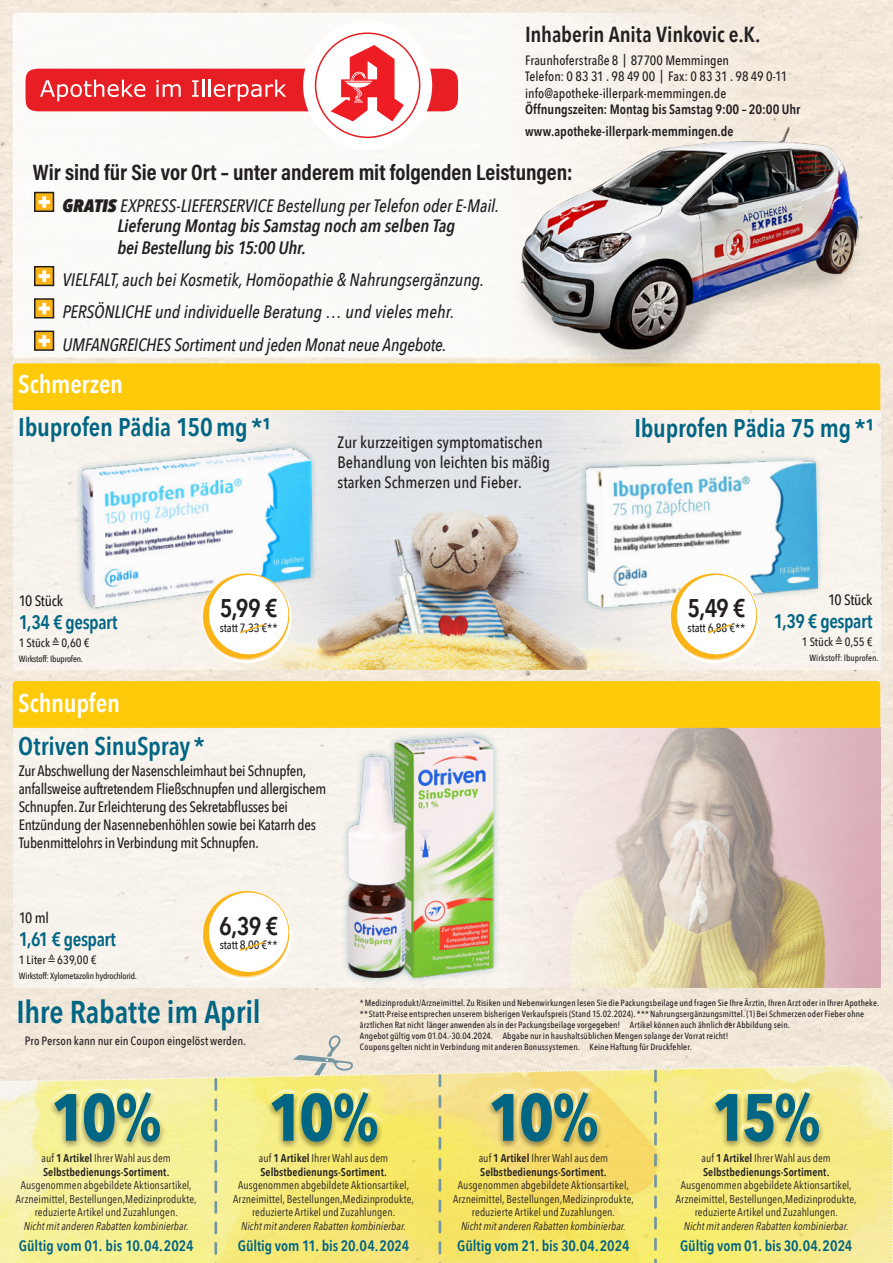
<style>
.page{position:relative;width:893px;height:1263px;background:#f2e7da}
.page>*{position:absolute;margin:0;border:0;box-sizing:border-box;transform-origin:0 0}
.t1{font:700 66px "Avenir Next Condensed";letter-spacing:-.06em;color:#016584}
.t2{font:600 31.5px "Avenir Next Condensed";letter-spacing:-.005em;color:#016584}
.t3{font:600 25.5px "Avenir Next Condensed";letter-spacing:-.005em;color:#016584}
.t4{font:600 25.5px "Avenir Next Condensed";letter-spacing:-.005em;color:#fff}
.t5{font:600 25.5px "Avenir Next Condensed";color:#231f20}
.t6{font:22.5px "Acumin Variable Concept";letter-spacing:-.005em;color:#231f20}
.t7{font:600 21.75px "Avenir Next Condensed";letter-spacing:-.005em;color:#231f20}
.t8{font:600 19.5px "Avenir Next Condensed";letter-spacing:-.025em;color:#016584}
.t9{font:italic 500 18px/32.2px "Avenir Next Condensed";letter-spacing:-.005em;color:#231f20}
.t10{font:italic 600 18px/21px "Avenir Next Condensed";letter-spacing:-.005em;color:#231f20}
.t11{font:500 16.5px/19.8px "Avenir Next Condensed";color:#231f20}
.t12{font:500 15px/18px "Avenir Next Condensed";letter-spacing:-.02em;color:#231f20}
.t13{font:600 15px "Avenir Next Condensed";letter-spacing:-.005em;color:#016584}
.t14{font:500 13.5px/16.2px "Avenir Next Condensed";color:#231f20}
.t15{font:600 13.5px/22.5px "Avenir Next Condensed";color:#231f20}
.t16{font:500 12px "Avenir Next Condensed";color:#231f20}
.t17{font:11.25px/13.5px "Avenir Next Condensed";letter-spacing:.005em;color:#231f20;text-align:center}
.t18{font:600 11.25px/13.5px "Avenir Next Condensed";letter-spacing:.005em;color:#231f20}
.t19{font:italic 11.25px "Avenir Next Condensed";letter-spacing:.005em;color:#231f20}
.t20{font:500 9px/10.8px "Avenir Next Condensed";letter-spacing:.01em;color:#231f20}
.t21{font:500 9px "Avenir Next Condensed";letter-spacing:-.02em;color:#231f20}
.s1{font-weight:800}
.s2{font-weight:500}
.s3{font-family:"Menlo";font-weight:400}
.s4{font-weight:400}
.s5{font-weight:600}
</style>
<div class="page">
<div style="left:13px;top:728px;width:867px;height:259px;background:#f8f3ec"></div>
<img style="left:500px;top:728px;width:380px;height:259px">
<div style="left:13px;top:410px;width:867px;height:259px;background:#f8f3ec"></div>
<div style="left:13px;top:363px;width:867px;height:47px;background:#feca0a"></div>
<div style="left:13px;top:681px;width:867px;height:47px;background:#feca0a"></div>
<img style="left:237px;top:411px;width:395px;height:258px">
<div style="left:341px;top:729px;width:159px;height:255px;background:#016584;opacity:.38"></div>
<img style="left:349px;top:737px;width:145px;height:240px">
<svg style="left:0;top:1035px;width:893px;height:228px"></svg>
<div style="left:13px;top:13px;width:867px;height:345px;background:linear-gradient(to right,#fffeff,#f3ebdf);border-radius:3px"></div>
<div style="left:26px;top:69px;width:432px;height:42px;background:#e71e24;border-radius:15px"></div>
<svg style="left:40px;top:80px;width:105px;height:21px"></svg>
<svg style="left:156px;top:80px;width:25px;height:17px"></svg>
<svg style="left:192px;top:80px;width:94px;height:21px"></svg>
<div style="left:303px;top:21px;width:129px;height:129px;background:#fff;border-radius:50%"></div>
<div style="left:315px;top:32px;width:105px;height:106px;border:2px solid #e82024;border-radius:50%"></div>
<svg style="left:331px;top:45px;width:73px;height:76px"></svg>
<img style="left:511px;top:125px;width:360px;height:241px">
<div style="left:35px;top:193px;width:18px;height:18px;background:#fbb416"></div>
<div style="left:34px;top:192px;width:20px;height:20px;border:2px solid #231f20"></div>
<svg style="left:39px;top:196px;width:11px;height:12px"></svg>
<div style="left:35px;top:267px;width:18px;height:18px;background:#fbb416"></div>
<div style="left:34px;top:266px;width:20px;height:20px;border:2px solid #231f20"></div>
<svg style="left:39px;top:271px;width:11px;height:11px"></svg>
<svg style="left:37px;top:301px;width:14px;height:14px"></svg>
<div style="left:34px;top:298px;width:20px;height:20px;border:2px solid #231f20"></div>
<svg style="left:39px;top:303px;width:11px;height:11px"></svg>
<div style="left:35px;top:331px;width:18px;height:19px;background:#fbb416"></div>
<div style="left:34px;top:331px;width:20px;height:20px;border:2px solid #231f20"></div>
<svg style="left:39px;top:335px;width:11px;height:11px"></svg>
<svg style="left:200px;top:891px;width:92px;height:90px"></svg>
<svg style="left:74px;top:440px;width:247px;height:229px"></svg>
<svg style="left:578px;top:452px;width:245px;height:217px"></svg>
<h3 class="t7" style="left:525px;top:16px;width:237px">Inhaberin Anita Vinkovic e.K.</h3>
<h3 class="t14" style="left:525px;top:52px;width:264px">Fraunhoferstraße 8 | 87700 Memmingen<br>Telefon: 0 83 31 . 98 49 00 | Fax: 0 83 31 . 98 49 0-11 info@apotheke-illerpark-memmingen.de</h3>
<h3 class="t15" style="left:525px;top:98px;width:277px">Öffnungszeiten: Montag bis Samstag 9:00 – 20:00 Uhr www.apotheke-illerpark-memmingen.de</h3>
<h3 class="t6" style="left:33px;top:157px;width:541px">Wir sind für Sie vor Ort – unter anderem mit folgenden Leistungen:</h3>
<h3 class="t10" style="left:117px;top:195px;width:383px;text-indent:-55px"><span class="s1">GRATIS</span> <span class="s2">EXPRESS-LIEFERSERVICE Bestellung per Telefon oder E-Mail.<br></span>Lieferung Montag bis Samstag noch am selben Tag<br>bei Bestellung bis 15:00 Uhr.</h3>
<h3 class="t9" style="left:63px;top:264px;width:423px">VIELFALT, auch bei Kosmetik, Homöopathie &amp; Nahrungsergänzung.<br>PERSÖNLICHE und individuelle Beratung … und vieles mehr.<br>UMFANGREICHES Sortiment und jeden Monat neue Angebote.</h3>
<h3 class="t4" style="left:18px;top:362px;width:106px">Schmerzen</h3>
<h3 class="t3" style="left:18px;top:405px;width:254px">Ibuprofen Pädia 150mg *¹</h3>
<h3 class="t11" style="left:338px;top:432px;width:214px">Zur kurzzeitigen symptomatischen<br>Behandlung von leichten bis mäßig starken Schmerzen und Fieber.</h3>
<h3 class="t3" style="left:634px;top:405px;width:241px">Ibuprofen Pädia 75 mg *¹</h3>
<h3 class="t12" style="left:19px;top:592px;width:46px">10 Stück</h3>
<h3 class="t8" style="left:19px;top:605px;width:100px">1,34 € gespart</h3>
<h3 class="t16" style="left:19px;top:635px;width:72px">1 Stück <span class="s3">≙</span> 0,60 €</h3>
<p class="t21" style="left:19px;top:653px;width:66px">Wirkstoff: Ibuprofen.</p>
<h3 class="t4" style="left:18px;top:681px;width:103px">Schnupfen</h3>
<h3 class="t5" style="left:220px;top:586px;width:59px">5,99 €</h3>
<h3 class="t16" style="left:220px;top:620px;width:59px">statt 7,33 €**</h3>
<h3 class="t3" style="left:18px;top:724px;width:188px">Otriven SinuSpray *</h3>
<p class="t12" style="left:19px;top:761px;width:309px">Zur Abschwellung der Nasenschleimhaut bei Schnupfen, anfallsweise auftretendem Fließschnupfen und allergischem Schnupfen. Zur Erleichterung des Sekretabflusses bei Entzündung der Nasennebenhöhlen sowie bei Katarrh des Tubenmittelohrs in Verbindung mit Schnupfen.</p>
<h3 class="t12" style="left:19px;top:909px;width:32px">10 ml</h3>
<h3 class="t8" style="left:19px;top:922px;width:99px">1,61 € gespart</h3>
<h3 class="t16" style="left:19px;top:952px;width:79px">1 Liter <span class="s3">≙</span> 639,00 €</h3>
<p class="t21" style="left:19px;top:970px;width:119px">Wirkstoff: Xylometazolin hydrochlorid.</p>
<h3 class="t5" style="left:219px;top:904px;width:61px">6,39 €</h3>
<h3 class="t16" style="left:220px;top:938px;width:59px">statt 8,00 €**</h3>
<h2 class="t2" style="left:17px;top:985px;width:246px">Ihre Rabatte im April</h2>
<h3 class="t16" style="left:25px;top:1033px;width:223px">Pro Person kann nur ein Coupon eingelöst werden.</h3>
<h3 class="t5" style="left:687px;top:586px;width:60px">5,49 €</h3>
<h3 class="t16" style="left:688px;top:620px;width:59px">statt 6,88 €**</h3>
<h3 class="t12" style="left:828px;top:591px;width:46px">10 Stück</h3>
<h3 class="t8" style="left:774px;top:604px;width:100px">1,39 € gespart</h3>
<h3 class="t16" style="left:802px;top:634px;width:72px">1 Stück <span class="s3">≙</span> 0,55 €</h3>
<p class="t20" style="left:809px;top:652px;width:71px">Wirkstoff: Ibuprofen.</p>
<p class="t20" style="left:360px;top:998px;width:521px">*Medizinprodukt/Arzneimittel. Zu Risiken und Nebenwirkungen lesen Sie die Packungsbeilage und fragen Sie Ihre Ärztin, Ihren Arzt oder in Ihrer Apotheke. **Statt-Preise entsprechen unserem bisherigen Verkaufspreis (Stand 15.02.2024). ***Nahrungsergänzungsmittel. (1) Bei Schmerzen oder Fieber ohne ärztlichen Rat nicht länger anwenden als in der Packungsbeilage vorgegeben! Artikel können auch ähnlich der Abbildung sein.<br>Angebot gültig vom 01.04.-30.04.2024. Abgabe nur in haushaltsüblichen Mengen solange der Vorrat reicht!<br>Coupons gelten nicht in Verbindung mit anderen Bonussystemen. Keine Haftung für Druckfehler.</p>
<h1 class="t1" style="left:51px;top:1077px;width:112px">10%</h1>
<p class="t18" style="left:42px;top:1151px;width:131px"><span class="s4">auf</span> 1 Artikel <span class="s4">Ihrer Wahl aus dem<br></span>Selbstbedienungs-Sortiment.</p>
<p class="t17" style="left:16px;top:1178px;width:182px">Ausgenommen abgebildete Aktionsartikel,<br>Arzneimittel, Bestellungen,Medizinprodukte, reduzierte Artikel und Zuzahlungen.</p>
<p class="t19" style="left:24px;top:1219px;width:166px">Nicht mit anderen Rabatten kombinierbar.</p>
<h1 class="t1" style="left:268px;top:1077px;width:112px">10%</h1>
<p class="t18" style="left:259px;top:1151px;width:131px"><span class="s4">auf</span> 1 Artikel <span class="s4">Ihrer Wahl aus dem<br></span>Selbstbedienungs-Sortiment.</p>
<p class="t17" style="left:233px;top:1178px;width:182px">Ausgenommen abgebildete Aktionsartikel,<br>Arzneimittel, Bestellungen,Medizinprodukte, reduzierte Artikel und Zuzahlungen.</p>
<p class="t19" style="left:241px;top:1219px;width:166px">Nicht mit anderen Rabatten kombinierbar.</p>
<h1 class="t1" style="left:488px;top:1077px;width:112px">10%</h1>
<p class="t18" style="left:479px;top:1151px;width:131px"><span class="s4">auf</span> 1 Artikel <span class="s4">Ihrer Wahl aus dem<br></span>Selbstbedienungs-Sortiment.</p>
<p class="t17" style="left:453px;top:1178px;width:182px">Ausgenommen abgebildete Aktionsartikel,<br>Arzneimittel, Bestellungen,Medizinprodukte, reduzierte Artikel und Zuzahlungen.</p>
<p class="t19" style="left:461px;top:1219px;width:166px">Nicht mit anderen Rabatten kombinierbar.</p>
<h1 class="t1" style="left:712px;top:1077px;width:110px">15%</h1>
<p class="t18" style="left:703px;top:1164px;width:128px">Selbstbedienungs-Sortiment.</p>
<p class="t17" style="left:676px;top:1178px;width:182px">Ausgenommen abgebildete Aktionsartikel,<br>Arzneimittel, Bestellungen,Medizinprodukte, reduzierte Artikel und Zuzahlungen.</p>
<p class="t19" style="left:684px;top:1219px;width:166px">Nicht mit anderen Rabatten kombinierbar.</p>
<p class="t17" style="left:701px;top:1151px;width:131px">auf <span class="s5">1 Artikel</span> Ihrer Wahl aus dem</p>
<h3 class="t13" style="left:19px;top:1232px;width:176px">Gültig vom 01. bis 10.04.2024</h3>
<h3 class="t13" style="left:238px;top:1232px;width:173px">Gültig vom 11. bis 20.04.2024</h3>
<h3 class="t13" style="left:457px;top:1232px;width:174px">Gültig vom 21. bis 30.04.2024</h3>
<h3 class="t13" style="left:680px;top:1232px;width:174px">Gültig vom 01. bis 30.04.2024</h3>
</div>
